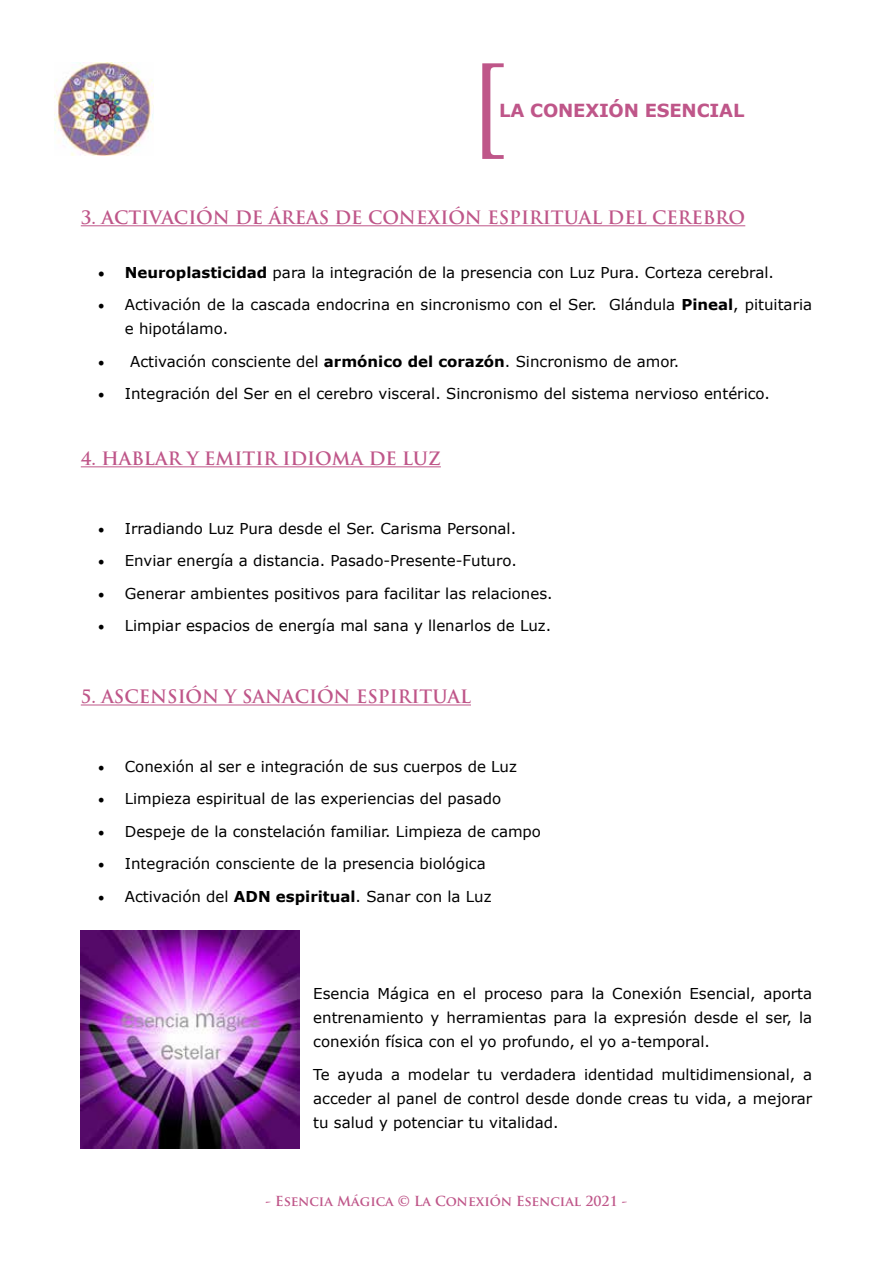
<style>
.page{position:relative;width:893px;height:1263px;background:#fff}
.page>*{position:absolute;margin:0;border:0;box-sizing:border-box;transform-origin:0 0}
.t1{font:105px "Century Schoolbook";color:#bf5689}
.t2{font:700 18px "Trajan Pro";color:#bf5689}
.t3{font:700 18px "Verdana";letter-spacing:-.01em;color:#bf5689}
.t4{font:15px/24px "Verdana";color:#000;text-align:justify}
.t5{font:700 13.5px "Trajan Pro";color:#bf5689}
.s1{font-family:"Minion Pro";font-weight:700;font-size:18px}
.s2{font-weight:700}
.s3{font-family:"Minion Pro";font-size:18px}
</style>
<div class="page">
<img style="left:54px;top:62px;width:100px;height:93px">
<hr style="left:81px;top:225px;width:664px;height:1px;background:#bf5689">
<hr style="left:81px;top:466px;width:360px;height:1px;background:#bf5689">
<hr style="left:81px;top:704px;width:390px;height:1px;background:#bf5689">
<img style="left:81px;top:930px;width:218px;height:218px">
<h1 class="t1" style="left:470px;top:36px;width:36px">[</h1>
<p class="t3" style="left:499px;top:98px;width:247px">LA CONEXIÓN ESENCIAL</p>
<p class="t2" style="left:81px;top:206px;width:666px">3. ACTIVACIÓN DE ÁREAS DE CONEXIÓN ESPIRITUAL DEL CEREBRO</p>
<p class="t4" style="left:98px;top:260px;width:678px"><span class="s1">•</span> <span class="s2">Neuroplasticidad</span> para la integración de la presencia con Luz Pura. Corteza cerebral.</p>
<p class="t4" style="left:125px;top:292px;width:689px;text-indent:-27px"><span class="s3">•</span> Activación de la cascada endocrina en sincronismo con el Ser. Glándula <span class="s2">Pineal</span>, pituitaria e hipotálamo.</p>
<p class="t4" style="left:98px;top:349px;width:583px"><span class="s3">•</span> Activación consciente del <span class="s2">armónico del corazón</span>. Sincronismo de amor.</p>
<p class="t4" style="left:98px;top:381px;width:674px"><span class="s3">•</span> Integración del Ser en el cerebro visceral. Sincronismo del sistema nervioso entérico.</p>
<p class="t2" style="left:81px;top:447px;width:362px">4. HABLAR Y EMITIR IDIOMA DE LUZ</p>
<p class="t4" style="left:98px;top:516px;width:420px"><span class="s3">•</span> Irradiando Luz Pura desde el Ser. Carisma Personal.</p>
<p class="t4" style="left:98px;top:548px;width:421px"><span class="s3">•</span> Enviar energía a distancia. Pasado-Presente-Futuro.</p>
<p class="t4" style="left:98px;top:581px;width:456px"><span class="s3">•</span> Generar ambientes positivos para facilitar las relaciones.</p>
<p class="t4" style="left:98px;top:613px;width:455px"><span class="s3">•</span> Limpiar espacios de energía mal sana y llenarlos de Luz.</p>
<p class="t2" style="left:81px;top:685px;width:392px">5. ASCENSIÓN Y SANACIÓN ESPIRITUAL</p>
<p class="t4" style="left:98px;top:754px;width:421px"><span class="s3">•</span> Conexión al ser e integración de sus cuerpos de Luz</p>
<p class="t4" style="left:98px;top:787px;width:405px"><span class="s3">•</span> Limpieza espiritual de las experiencias del pasado</p>
<p class="t4" style="left:98px;top:819px;width:445px"><span class="s3">•</span> Despeje de la constelación familiar. Limpieza de campo</p>
<p class="t4" style="left:98px;top:852px;width:389px"><span class="s3">•</span> Integración consciente de la presencia biológica</p>
<p class="t4" style="left:98px;top:884px;width:395px"><span class="s3">•</span> Activación del <span class="s2">ADN espiritual</span>. Sanar con la Luz</p>
<p class="t4" style="left:313px;top:982px;width:500px">Esencia Mágica en el proceso para la Conexión Esencial, aporta entrenamiento y herramientas para la expresión desde el ser, la conexión física con el yo profundo, el yo a-temporal.</p>
<p class="t4" style="left:313px;top:1062px;width:500px">Te ayuda a modelar tu verdadera identidad multidimensional, a acceder al panel de control desde donde creas tu vida, a mejorar tu salud y potenciar tu vitalidad.</p>
<p class="t5" style="left:265px;top:1193px;width:364px">- Esencia Mágica © La Conexión Esencial 2021 -</p>
</div>
